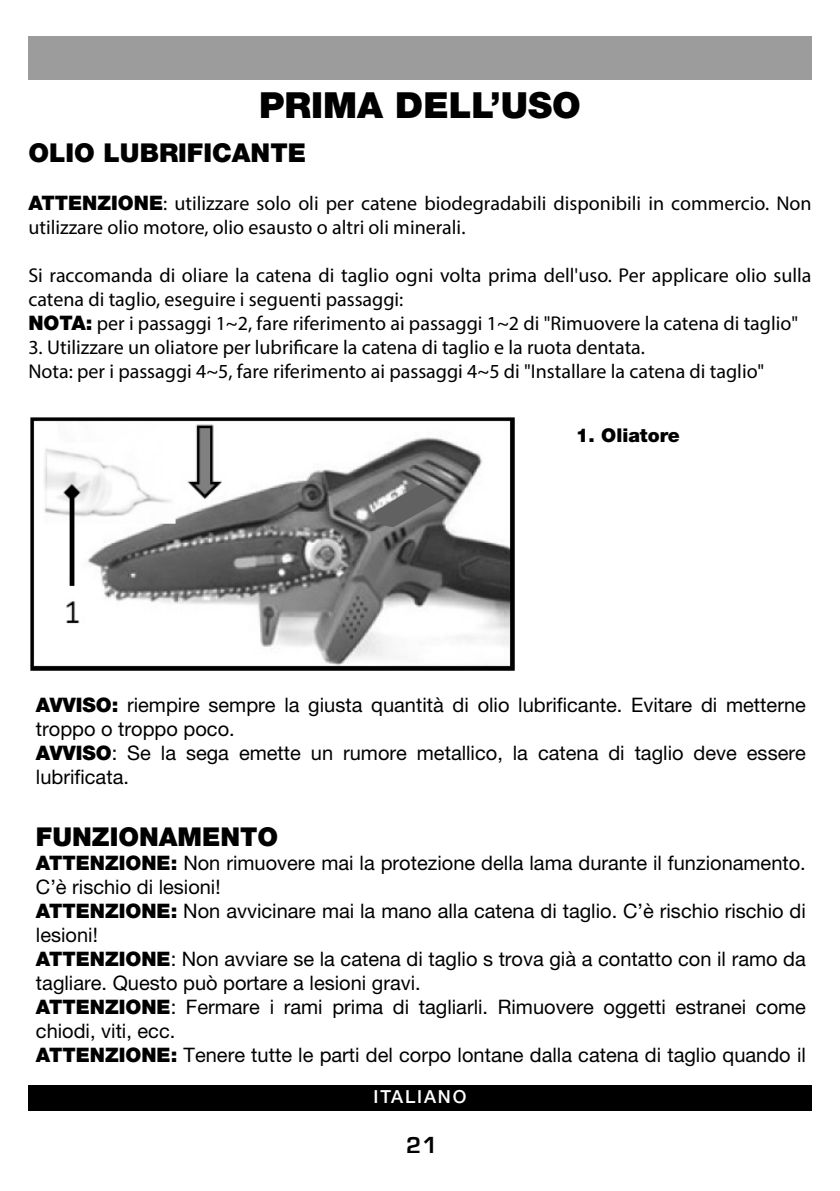
<style>
.page{position:relative;width:840px;height:1191px;background:#fff}
.page>*{position:absolute;margin:0;border:0;box-sizing:border-box;transform-origin:0 0}
.t1{font:900 36px "Helvetica Neue LT Pro";color:#000}
.t2{font:900 26px "Helvetica Neue LT Pro";color:#000}
.t3{font:700 24px "Eurostile";color:#000}
.t4{font:20px/24px "Helvetica Neue LT Pro";color:#000}
.t5{font:20px/24px "Myriad Pro";color:#000}
.t6{font:900 19px "Helvetica Neue LT Pro";color:#000}
.t7{font:500 18px "Helvetica Neue LT Pro";letter-spacing:.1em;color:#fff}
.s1{font-family:"Helvetica Neue LT Pro";font-weight:900}
.s2{font-weight:900}
</style>
<div class="page">
<div style="left:28px;top:1085px;width:783px;height:25px;background:#000"></div>
<div style="left:28px;top:36px;width:783px;height:43px;background:#9c9c9c"></div>
<img style="left:30px;top:417px;width:485px;height:254px">
<svg style="left:374px;top:483px;width:72px;height:44px;background:#737373"></svg>
<p class="t1" style="left:259px;top:84px;width:323px">PRIMA DELL’USO</p>
<p class="t2" style="left:28px;top:137px;width:279px">OLIO LUBRIFICANTE</p>
<p class="t5" style="left:28px;top:191px;width:784px"><span class="s1">ATTENZIONE</span>: utilizzare solo oli per catene biodegradabili disponibili in commercio. Non utilizzare olio motore, olio esausto o altri oli minerali.</p>
<p class="t5" style="left:28px;top:263px;width:784px">Si raccomanda di oliare la catena di taglio ogni volta prima dell'uso. Per applicare olio sulla catena di taglio, eseguire i seguenti passaggi:</p>
<p class="t5" style="left:28px;top:311px;width:770px"><span class="s1">NOTA:</span> per i passaggi 1~2, fare riferimento ai passaggi 1~2 di "Rimuovere la catena di taglio"</p>
<p class="t5" style="left:28px;top:335px;width:618px">3. Utilizzare un oliatore per lubrificare la catena di taglio e la ruota dentata.</p>
<p class="t5" style="left:28px;top:359px;width:737px">Nota: per i passaggi 4~5, fare riferimento ai passaggi 4~5 di "Installare la catena di taglio"</p>
<p class="t6" style="left:575px;top:424px;width:105px">1. Oliatore</p>
<p class="t4" style="left:36px;top:692px;width:771px"><span class="s2">AVVISO:</span> riempire sempre la giusta quantità di olio lubrificante. Evitare di metterne troppo o troppo poco.</p>
<p class="t4" style="left:36px;top:740px;width:771px"><span class="s2">AVVISO</span>: Se la sega emette un rumore metallico, la catena di taglio deve essere lubrificata.</p>
<p class="t2" style="left:36px;top:821px;width:244px">FUNZIONAMENTO</p>
<p class="t4" style="left:36px;top:850px;width:771px"><span class="s2">ATTENZIONE:</span> Non rimuovere mai la protezione della lama durante il funzionamento.<br>C’è rischio di lesioni!</p>
<p class="t4" style="left:36px;top:898px;width:771px"><span class="s2">ATTENZIONE:</span> Non avvicinare mai la mano alla catena di taglio. C’è rischio rischio di lesioni!</p>
<p class="t4" style="left:36px;top:946px;width:771px"><span class="s2">ATTENZIONE</span>: Non avviare se la catena di taglio s trova già a contatto con il ramo da tagliare. Questo può portare a lesioni gravi.</p>
<p class="t4" style="left:36px;top:994px;width:771px"><span class="s2">ATTENZIONE</span>: Fermare i rami prima di tagliarli. Rimuovere oggetti estranei come chiodi, viti, ecc.</p>
<p class="t4" style="left:36px;top:1042px;width:771px"><span class="s2">ATTENZIONE:</span> Tenere tutte le parti del corpo lontane dalla catena di taglio quando il</p>
<p class="t7" style="left:373px;top:1085px;width:94px">ITALIANO</p>
<p class="t3" style="left:406px;top:1132px;width:33px">21</p>
</div>
